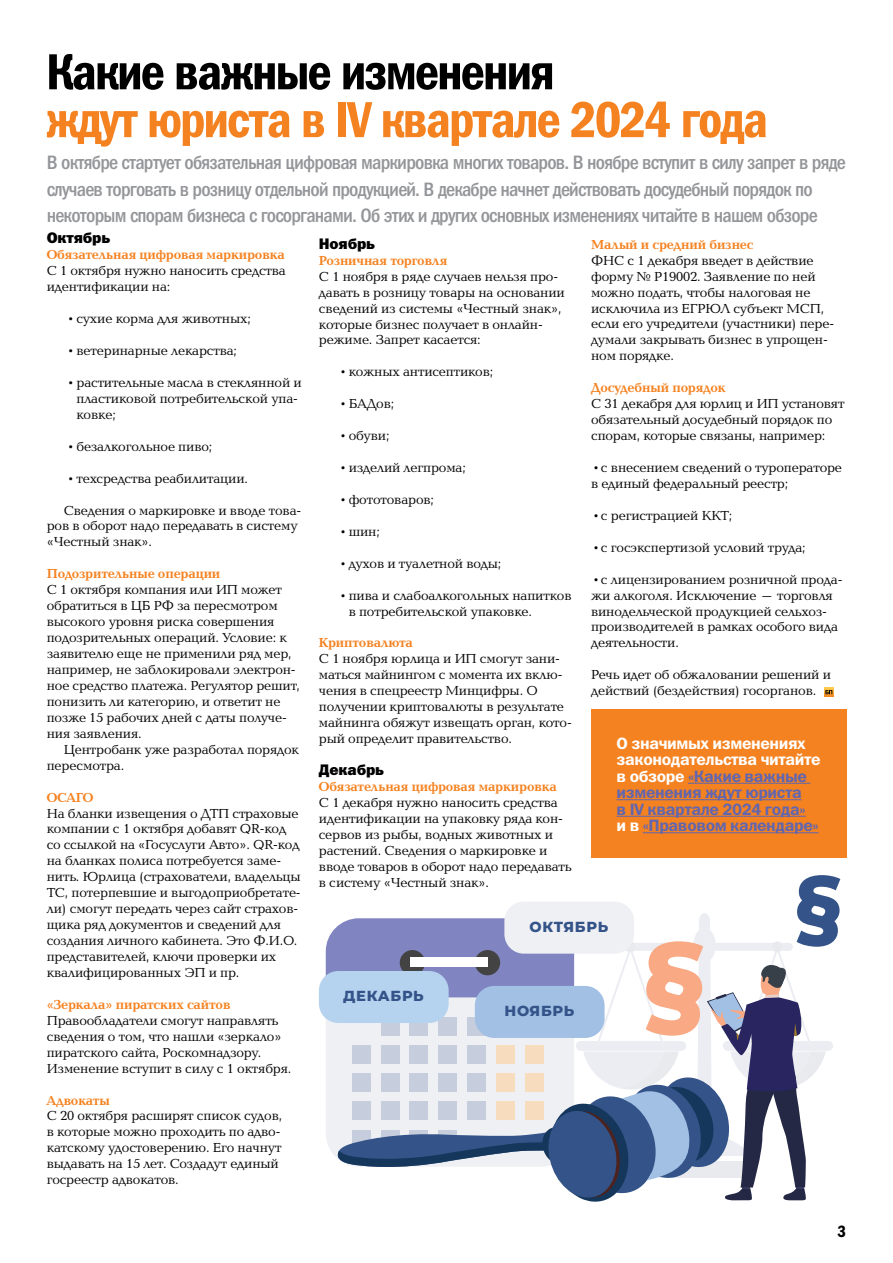
<style>
.page{position:relative;width:893px;height:1263px;background:#fff}
.page>*{position:absolute;margin:0;border:0;box-sizing:border-box;transform-origin:0 0}
.t1{font:800 115.35px "Montserrat";color:#f9a984}
.t2{font:800 87.6px "Montserrat";color:#345489}
.t3{font:51px "Franklin Gothic Demi Cond C";letter-spacing:-.04em;color:#f58220}
.t4{font:51px "Franklin Gothic Demi Cond C";letter-spacing:-.04em;color:#000}
.t5{font:19.5px/26.5px "Franklin Gothic Medi Cond C";letter-spacing:-.04em;color:#939598}
.t6{font:16.5px/16.5px "Franklin Gothic Demi C";letter-spacing:-.025em;color:#6166af}
.t7{font:16.5px "Franklin Gothic Demi Cond C";color:#000}
.t8{font:15.3px "Franklin Gothic Heavy C";letter-spacing:-.01em;color:#000}
.t9{font:800 14.55px "Montserrat";letter-spacing:.05em;color:#345489}
.t10{font:13.5px/15.9px "Baltica C";letter-spacing:-.01em;color:#000}
.t11{font:700 13.5px "Baltica C";letter-spacing:-.01em;color:#f58220}
.s1{color:#fff}
</style>
<div class="page">
<svg style="left:824px;top:688px;width:9px;height:9px"></svg>
<div style="left:591px;top:709px;width:255px;height:148px;background:#f58220"></div>
<hr style="left:688px;top:783px;width:122px;height:1px;background:#6166af">
<hr style="left:617px;top:799px;width:185px;height:1px;background:#6166af">
<hr style="left:617px;top:816px;width:189px;height:1px;background:#6166af">
<hr style="left:643px;top:832px;width:176px;height:1px;background:#6166af">
<svg style="left:326px;top:913px;width:507px;height:289px"></svg>
<div style="left:504px;top:902px;width:130px;height:52px;background:#eff0f4;border-radius:19px"></div>
<div style="left:475px;top:986px;width:130px;height:52px;background:#a2c0e4;border-radius:19px"></div>
<div style="left:319px;top:971px;width:130px;height:52px;background:#b5d2ee;border-radius:19px"></div>
<h3 class="t4" style="left:46px;top:43px;width:510px">Какие важные изменения</h3>
<h3 class="t3" style="left:46px;top:91px;width:724px">ждут юриста в IV квартале 2024 года</h3>
<p class="t5" style="left:47px;top:149px;width:801px">В октябре стартует обязательная цифровая маркировка многих товаров. В ноябре вступит в силу запрет в ряде случаев торговать в розницу отдельной продукцией. В декабре начнет действовать досудебный порядок по некоторым спорам бизнеса с госорганами. Об этих и других основных изменениях читайте в нашем обзоре</p>
<p class="t8" style="left:47px;top:229px;width:65px">Октябрь</p>
<p class="t11" style="left:47px;top:248px;width:240px">Обязательная цифровая маркировка</p>
<p class="t10" style="left:47px;top:263px;width:241px">С 1 октября нужно наносить средства идентификации на:</p>
<p class="t10" style="left:66px;top:311px;width:187px">•сухие корма для животных;</p>
<p class="t10" style="left:66px;top:343px;width:173px">•ветеринарные лекарства;</p>
<p class="t10" style="left:77px;top:375px;width:227px;text-indent:-11px">•растительные масла в стеклянной и пластиковой потребительской упа&shy;ковке;</p>
<p class="t10" style="left:66px;top:439px;width:148px">•безалкогольное пиво;</p>
<p class="t10" style="left:66px;top:471px;width:184px">•техсредства реабилитации.</p>
<p class="t10" style="left:47px;top:503px;width:256px;text-indent:17px">Сведения о маркировке и вводе това&shy;ров в оборот надо передавать в систему «Честный знак».</p>
<p class="t11" style="left:47px;top:567px;width:175px">Подозрительные операции</p>
<p class="t10" style="left:47px;top:582px;width:255px">С 1 октября компания или ИП может обратиться в ЦБ РФ за пересмотром высокого уровня риска совершения подозрительных операций. Условие: к заявителю еще не применили ряд мер, например, не заблокировали электрон&shy;ное средство платежа. Регулятор решит, понизить ли категорию, и ответит не позже 15 рабочих дней с даты получе&shy;ния заявления.</p>
<p class="t10" style="left:47px;top:742px;width:254px;text-indent:17px">Центробанк уже разработал порядок пересмотра.</p>
<p class="t11" style="left:47px;top:790px;width:48px">ОСАГО</p>
<p class="t10" style="left:47px;top:806px;width:256px">На бланки извещения о ДТП страховые компании с 1 октября добавят QR-код со ссылкой на «Госуслуги Авто». QR-код на бланках полиса потребуется заме&shy;нить. Юрлица (страхователи, владельцы ТС, потерпевшие и выгодоприобретате&shy;ли) смогут передать через сайт страхов&shy;щика ряд документов и сведений для создания личного кабинета. Это Ф.И.О. представителей, ключи проверки их квалифицированных ЭП и пр.</p>
<p class="t11" style="left:47px;top:997px;width:185px">«Зеркала» пиратских сайтов</p>
<p class="t10" style="left:47px;top:1013px;width:246px">Правообладатели смогут направлять сведения о том, что нашли «зеркало» пиратского сайта, Роскомнадзору.<br>Изменение вступит в силу с 1 октября.</p>
<p class="t11" style="left:47px;top:1093px;width:65px">Адвокаты</p>
<p class="t10" style="left:47px;top:1108px;width:237px">С 20 октября расширят список судов, в которые можно проходить по адво&shy;катскому удостоверению. Его начнут выдавать на 15 лет. Создадут единый госреестр адвокатов.</p>
<p class="t8" style="left:319px;top:235px;width:58px">Ноябрь</p>
<p class="t11" style="left:319px;top:253px;width:130px">Розничная торговля</p>
<p class="t10" style="left:319px;top:269px;width:247px">С 1 ноября в ряде случаев нельзя про&shy;давать в розницу товары на основании сведений из системы «Честный знак», которые бизнес получает в онлайн&shy;режиме. Запрет касается:</p>
<p class="t10" style="left:338px;top:364px;width:157px">•кожных антисептиков;</p>
<p class="t10" style="left:338px;top:396px;width:58px">•БАДов;</p>
<p class="t10" style="left:338px;top:428px;width:53px">•обуви;</p>
<p class="t10" style="left:338px;top:460px;width:129px">•изделий легпрома;</p>
<p class="t10" style="left:338px;top:492px;width:98px">•фототоваров;</p>
<p class="t10" style="left:338px;top:524px;width:43px">•шин;</p>
<p class="t10" style="left:338px;top:556px;width:165px">•духов и туалетной воды;</p>
<p class="t10" style="left:349px;top:588px;width:224px;text-indent:-11px">•пива и слабоалкогольных напитков в потребительской упаковке.</p>
<p class="t11" style="left:319px;top:636px;width:95px">Криптовалюта</p>
<p class="t10" style="left:319px;top:651px;width:254px">С 1 ноября юрлица и ИП смогут зани&shy;маться майнингом с момента их вклю&shy;чения в спецреестр Минцифры. О получении криптовалюты в результате майнинга обяжут извещать орган, кото&shy;рый определит правительство.</p>
<p class="t8" style="left:319px;top:761px;width:67px">Декабрь</p>
<p class="t11" style="left:319px;top:779px;width:240px">Обязательная цифровая маркировка</p>
<p class="t10" style="left:319px;top:795px;width:254px">С 1 декабря нужно наносить средства идентификации на упаковку ряда кон&shy;сервов из рыбы, водных животных и растений. Сведения о маркировке и вводе товаров в оборот надо передавать в систему «Честный знак».</p>
<p class="t11" style="left:591px;top:237px;width:164px">Малый и средний бизнес</p>
<p class="t10" style="left:591px;top:253px;width:245px">ФНС с 1 декабря введет в действие форму № P19002. Заявление по ней можно подать, чтобы налоговая не исключила из ЕГРЮЛ субъект МСП, если его учредители (участники) пере&shy;думали закрывать бизнес в упрощен&shy;ном порядке.</p>
<p class="t11" style="left:591px;top:381px;width:136px">Досудебный порядок</p>
<p class="t10" style="left:591px;top:396px;width:255px">С 31 декабря для юрлиц и ИП установят обязательный досудебный порядок по спорам, которые связаны, например:</p>
<p class="t10" style="left:591px;top:460px;width:252px">•с внесением сведений о туроператоре в единый федеральный реестр;</p>
<p class="t10" style="left:591px;top:508px;width:143px">•с регистрацией ККТ;</p>
<p class="t10" style="left:591px;top:540px;width:216px">•с госэкспертизой условий труда;</p>
<p class="t10" style="left:591px;top:572px;width:253px">•с лицензированием розничной прода&shy;жи алкоголя. Исключение – торговля винодельческой продукцией сельхоз&shy;производителей в рамках особого вида деятельности.</p>
<p class="t10" style="left:591px;top:667px;width:241px">Речь идет об обжаловании решений и действий (бездействия) госорганов.</p>
<p class="t6" style="left:617px;top:734px;width:206px"><span class="s1">О значимых изменениях законодательства читайте в обзоре</span> «Какие важные изменения ждут юриста<br>в IV квартале 2024 года»<br><span class="s1">и в</span> «Правовом календаре»</p>
<h2 class="t2" style="left:795px;top:842px;width:48px">§</h2>
<p class="t9" style="left:530px;top:916px;width:80px">ОКТЯБРЬ</p>
<h1 class="t1" style="left:643px;top:897px;width:63px">§</h1>
<p class="t9" style="left:343px;top:985px;width:82px">ДЕКАБРЬ</p>
<p class="t9" style="left:504px;top:1000px;width:71px">НОЯБРЬ</p>
<p class="t7" style="left:837px;top:1222px;width:10px">3</p>
</div>
